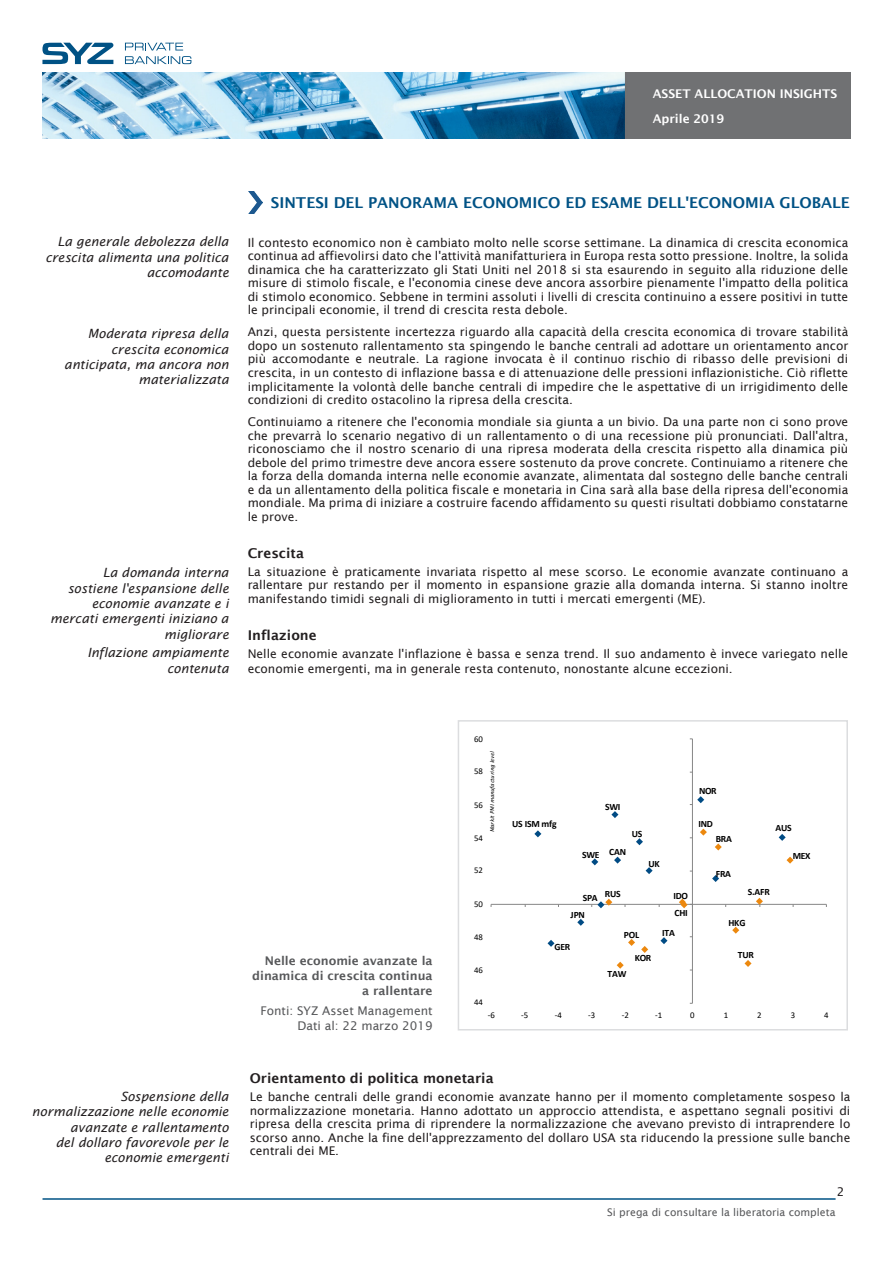
<style>
.page{position:relative;width:893px;height:1263px;background:#fff}
.page>*{position:absolute;margin:0;border:0;box-sizing:border-box;transform-origin:0 0}
.Titre_chapitre{font:600 15px "Lucida Sans";color:#005285}
.texte{font:600 13.5px "Lucida Sans";color:#231f20}
.Section{font:italic 12.75px/15.3px "Lucida Sans";color:#231f20;text-align:right}
.texte-2{font:12px/13.5px "Lucida Sans";color:#231f20;text-align:justify}
.Titre_graph{font:600 12px/15px "Lucida Sans";color:#57585a;text-align:right}
.texte_info_graph{font:12px/15px "Lucida Sans";color:#57585a;text-align:right}
.t1{font:600 12px/24.9px "Lucida Sans";color:#fff}
.t2{font:10.5px "Lucida Sans";color:#57585a}
.t3{font:700 9.6px "Calibri";letter-spacing:-.025em;color:#000}
.t4{font:8.7px "Calibri";letter-spacing:-.005em;color:#000}
.t5{font:italic 5.25px "Lucida Sans";letter-spacing:-.005em;color:#000}
</style>
<div class="page">
<hr style="left:43px;top:1198px;width:793px;height:2px;background:#005285">
<img style="left:43px;top:72px;width:808px;height:66px">
<svg style="left:125px;top:43px;width:58px;height:7px"></svg>
<svg style="left:125px;top:56px;width:66px;height:8px"></svg>
<svg style="left:42px;top:43px;width:72px;height:21px"></svg>
<hr style="left:692px;top:739px;width:1px;height:264px;background:#868686">
<hr style="left:491px;top:904px;width:335px;height:1px;background:#868686">
<svg style="left:534px;top:830px;width:7px;height:7px"></svg>
<svg style="left:636px;top:838px;width:7px;height:7px"></svg>
<svg style="left:614px;top:857px;width:7px;height:7px"></svg>
<svg style="left:547px;top:940px;width:7px;height:7px"></svg>
<svg style="left:712px;top:875px;width:7px;height:7px"></svg>
<svg style="left:660px;top:937px;width:7px;height:7px"></svg>
<svg style="left:646px;top:867px;width:7px;height:7px"></svg>
<svg style="left:577px;top:919px;width:7px;height:7px"></svg>
<svg style="left:700px;top:829px;width:7px;height:7px"></svg>
<svg style="left:679px;top:899px;width:13px;height:9px"></svg>
<svg style="left:732px;top:927px;width:7px;height:7px"></svg>
<svg style="left:617px;top:962px;width:7px;height:7px"></svg>
<svg style="left:641px;top:946px;width:7px;height:7px"></svg>
<svg style="left:715px;top:843px;width:7px;height:7px"></svg>
<svg style="left:786px;top:857px;width:7px;height:7px"></svg>
<svg style="left:591px;top:899px;width:21px;height:9px"></svg>
<svg style="left:628px;top:939px;width:7px;height:7px"></svg>
<svg style="left:744px;top:960px;width:7px;height:7px"></svg>
<svg style="left:756px;top:898px;width:7px;height:9px"></svg>
<svg style="left:779px;top:834px;width:7px;height:7px"></svg>
<svg style="left:611px;top:811px;width:7px;height:7px"></svg>
<svg style="left:591px;top:858px;width:7px;height:7px"></svg>
<svg style="left:690px;top:796px;width:14px;height:9px"></svg>
<div style="left:458px;top:720px;width:390px;height:310px;border:2px solid #dcdddf"></div>
<img style="left:248px;top:191px;width:15px;height:22px">
<p class="t1" style="left:653px;top:81px;width:186px">ASSET ALLOCATION INSIGHTS<br>Aprile 2019</p>
<p class="Section" style="left:45px;top:234px;width:185px">La generale debolezza della crescita alimenta una politica accomodante</p>
<p class="Section" style="left:64px;top:326px;width:166px">Moderata ripresa della crescita economica anticipata, ma ancora non materializzata</p>
<p class="Section" style="left:50px;top:565px;width:180px">La domanda interna sostiene l'espansione delle economie avanzate e i mercati emergenti iniziano a migliorare</p>
<p class="Section" style="left:87px;top:645px;width:143px">Inflazione ampiamente contenuta</p>
<p class="Titre_chapitre" style="left:271px;top:194px;width:581px">SINTESI DEL PANORAMA ECONOMICO ED ESAME DELL'ECONOMIA GLOBALE</p>
<p class="texte-2" style="left:248px;top:236px;width:602px">Il contesto economico non è cambiato molto nelle scorse settimane. La dinamica di crescita economica continua ad affievolirsi dato che l'attività manifatturiera in Europa resta sotto pressione. Inoltre, la solida dinamica che ha caratterizzato gli Stati Uniti nel 2018 si sta esaurendo in seguito alla riduzione delle misure di stimolo fiscale, e l'economia cinese deve ancora assorbire pienamente l'impatto della politica di stimolo economico. Sebbene in termini assoluti i livelli di crescita continuino a essere positivi in tutte le principali economie, il trend di crescita resta debole.</p>
<p class="texte-2" style="left:248px;top:325px;width:602px">Anzi, questa persistente incertezza riguardo alla capacità della crescita economica di trovare stabilità dopo un sostenuto rallentamento sta spingendo le banche centrali ad adottare un orientamento ancor più accomodante e neutrale. La ragione invocata è il continuo rischio di ribasso delle previsioni di crescita, in un contesto di inflazione bassa e di attenuazione delle pressioni inflazionistiche. Ciò riflette implicitamente la volontà delle banche centrali di impedire che le aspettative di un irrigidimento delle condizioni di credito ostacolino la ripresa della crescita.</p>
<p class="texte-2" style="left:248px;top:415px;width:602px">Continuiamo a ritenere che l'economia mondiale sia giunta a un bivio. Da una parte non ci sono prove che prevarrà lo scenario negativo di un rallentamento o di una recessione più pronunciati. Dall'altra, riconosciamo che il nostro scenario di una ripresa moderata della crescita rispetto alla dinamica più debole del primo trimestre deve ancora essere sostenuto da prove concrete. Continuiamo a ritenere che la forza della domanda interna nelle economie avanzate, alimentata dal sostegno delle banche centrali e da un allentamento della politica fiscale e monetaria in Cina sarà alla base della ripresa dell'economia mondiale. Ma prima di iniziare a costruire facendo affidamento su questi risultati dobbiamo constatarne le prove.</p>
<p class="texte" style="left:248px;top:545px;width:58px">Crescita</p>
<p class="texte-2" style="left:248px;top:565px;width:602px">La situazione è praticamente invariata rispetto al mese scorso. Le economie avanzate continuano a rallentare pur restando per il momento in espansione grazie alla domanda interna. Si stanno inoltre manifestando timidi segnali di miglioramento in tutti i mercati emergenti (ME).</p>
<p class="texte" style="left:248px;top:628px;width:71px">Inflazione</p>
<p class="texte-2" style="left:248px;top:646px;width:602px;line-height:15px">Nelle economie avanzate l'inflazione è bassa e senza trend. Il suo andamento è invece variegato nelle economie emergenti, ma in generale resta contenuto, nonostante alcune eccezioni.</p>
<p class="Section" style="left:32px;top:1089px;width:198px">Sospensione della normalizzazione nelle economie avanzate e rallentamento<br>del dollaro favorevole per le economie emergenti</p>
<p class="Titre_graph" style="left:252px;top:953px;width:182px">Nelle economie avanzate la dinamica di crescita continua a rallentare</p>
<p class="texte_info_graph" style="left:260px;top:1003px;width:174px">Fonti: SYZ Asset Management<br>Dati al: 22 marzo 2019</p>
<p class="t4" style="left:474px;top:733px;width:10px">60</p>
<p class="t5" style="left:489px;top:832px;width:82px;rotate:-90deg">Markit PMI manufacturing level</p>
<p class="t4" style="left:474px;top:765px;width:10px">58</p>
<p class="t4" style="left:474px;top:799px;width:10px">56</p>
<p class="t4" style="left:474px;top:832px;width:10px">54</p>
<p class="t4" style="left:474px;top:864px;width:10px">52</p>
<p class="t4" style="left:474px;top:898px;width:10px">50</p>
<p class="t4" style="left:474px;top:931px;width:10px">48</p>
<p class="t4" style="left:474px;top:964px;width:10px">46</p>
<p class="t4" style="left:474px;top:996px;width:10px">44</p>
<p class="t3" style="left:512px;top:817px;width:46px">US ISM mfg</p>
<p class="t3" style="left:605px;top:800px;width:17px">SWI</p>
<p class="t3" style="left:632px;top:827px;width:12px">US</p>
<p class="t3" style="left:582px;top:847px;width:19px">SWE</p>
<p class="t3" style="left:609px;top:845px;width:18px">CAN</p>
<p class="t3" style="left:605px;top:887px;width:17px">RUS</p>
<p class="t3" style="left:583px;top:891px;width:17px">SPA</p>
<p class="t3" style="left:648px;top:857px;width:13px">UK</p>
<p class="t3" style="left:673px;top:889px;width:16px">IDO</p>
<p class="t3" style="left:571px;top:908px;width:16px">JPN</p>
<p class="t3" style="left:674px;top:906px;width:15px">CHI</p>
<p class="t3" style="left:624px;top:928px;width:17px">POL</p>
<p class="t3" style="left:662px;top:926px;width:14px">ITA</p>
<p class="t3" style="left:554px;top:940px;width:17px">GER</p>
<p class="t3" style="left:608px;top:967px;width:20px">TAW</p>
<p class="t3" style="left:635px;top:951px;width:18px">KOR</p>
<p class="t3" style="left:699px;top:784px;width:19px">NOR</p>
<p class="t3" style="left:698px;top:817px;width:16px">IND</p>
<p class="t3" style="left:716px;top:832px;width:18px">BRA</p>
<p class="t3" style="left:716px;top:867px;width:17px">FRA</p>
<p class="t3" style="left:776px;top:821px;width:18px">AUS</p>
<p class="t3" style="left:748px;top:885px;width:24px">S.AFR</p>
<p class="t3" style="left:793px;top:849px;width:19px">MEX</p>
<p class="t3" style="left:728px;top:916px;width:18px">HKG</p>
<p class="t3" style="left:738px;top:948px;width:17px">TUR</p>
<p class="t4" style="left:488px;top:1009px;width:9px">-6</p>
<p class="t4" style="left:521px;top:1009px;width:9px">-5</p>
<p class="t4" style="left:555px;top:1009px;width:9px">-4</p>
<p class="t4" style="left:588px;top:1009px;width:9px">-3</p>
<p class="t4" style="left:622px;top:1009px;width:9px">-2</p>
<p class="t4" style="left:655px;top:1009px;width:9px">-1</p>
<p class="t4" style="left:690px;top:1009px;width:6px">0</p>
<p class="t4" style="left:724px;top:1009px;width:6px">1</p>
<p class="t4" style="left:757px;top:1009px;width:6px">2</p>
<p class="t4" style="left:791px;top:1009px;width:6px">3</p>
<p class="t4" style="left:824px;top:1009px;width:6px">4</p>
<p class="texte" style="left:250px;top:1071px;width:245px">Orientamento di politica monetaria</p>
<p class="texte-2" style="left:250px;top:1090px;width:602px">Le banche centrali delle grandi economie avanzate hanno per il momento completamente sospeso la normalizzazione monetaria. Hanno adottato un approccio attendista, e aspettano segnali positivi di ripresa della crescita prima di riprendere la normalizzazione che avevano previsto di intraprendere lo scorso anno. Anche la fine dell'apprezzamento del dollaro USA sta riducendo la pressione sulle banche centrali dei ME.</p>
<p class="texte-2" style="left:837px;top:1185px;width:9px">2</p>
<p class="t2" style="left:607px;top:1207px;width:230px">Si prega di consultare la liberatoria completa</p>
</div>
